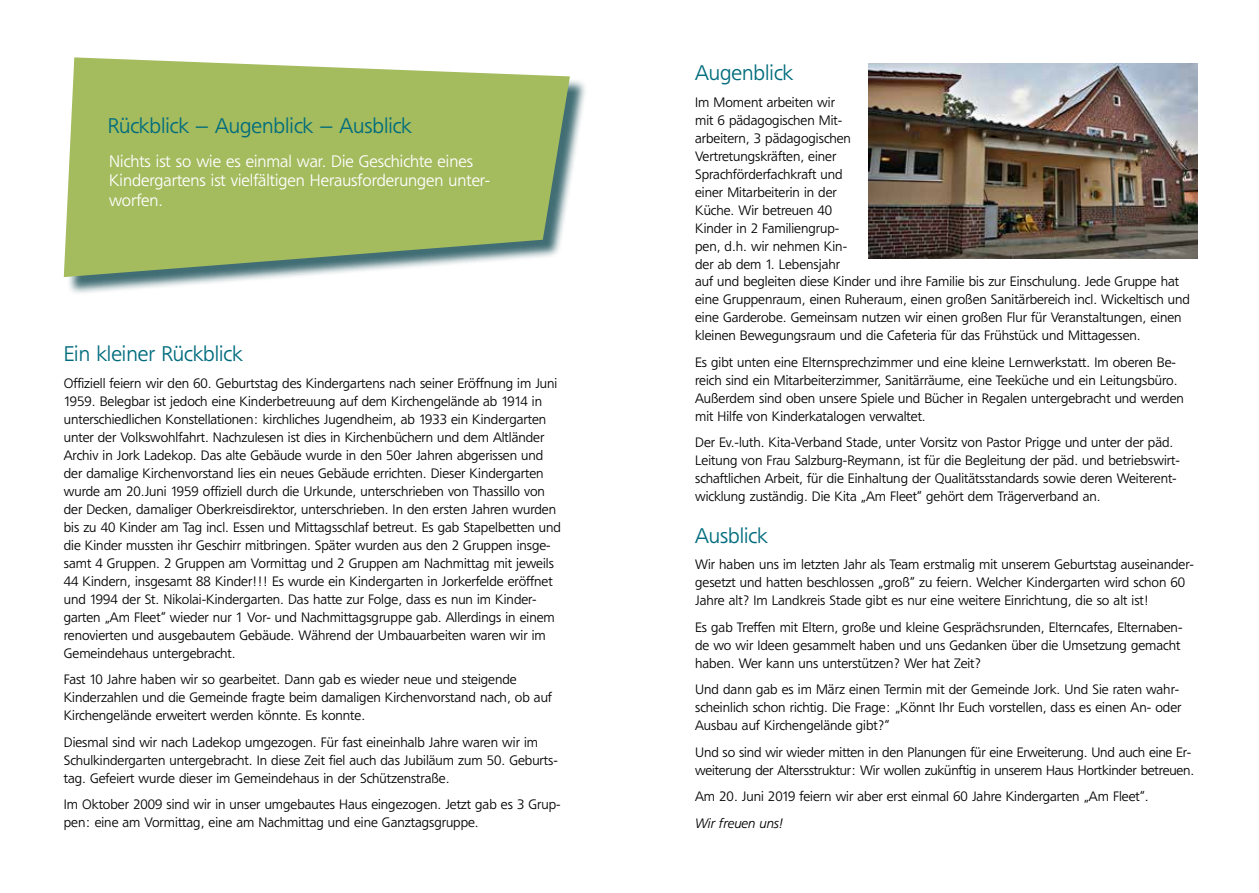
<style>
.page{position:relative;width:1259px;height:893px;background:#fff}
.page>*{position:absolute;margin:0;border:0;box-sizing:border-box;transform-origin:0 0}
.t1{font:300 21px "Freeborn SB";color:#006c7d}
.t2{font:300 16.5px/19.5px "Freeborn SB";color:#fff}
.t3{font:300 13.5px/18px "Freeborn SB";color:#000}
.t4{font:italic 300 13.5px "Freeborn SB";color:#000}
</style>
<div class="page">
<img style="left:868px;top:64px;width:329px;height:194px">
<div style="left:67px;top:60px;width:521px;height:236px;background:#003c45;opacity:.75"></div>
<svg style="left:64px;top:57px;width:506px;height:220px;background:#a8bd70"></svg>
<h1 class="t1" style="left:108px;top:114px;width:305px">Rückblick – Augenblick – Ausblick</h1>
<p class="t2" style="left:109px;top:151px;width:383px">Nichts ist so wie es einmal war. Die Geschichte eines<br>Kindergartens ist vielfältigen Herausforderungen unter&shy;worfen.</p>
<h1 class="t1" style="left:64px;top:342px;width:180px">Ein kleiner Rückblick</h1>
<p class="t3" style="left:64px;top:374px;width:499px">Offiziell feiern wir den 60. Geburtstag des Kindergartens nach seiner Eröffnung im Juni 1959. Belegbar ist jedoch eine Kinderbetreuung auf dem Kirchengelände ab 1914 in unterschiedlichen Konstellationen: kirchliches Jugendheim, ab 1933 ein Kindergarten unter der Volkswohlfahrt. Nachzulesen ist dies in Kirchenbüchern und dem Altländer Archiv in Jork Ladekop. Das alte Gebäude wurde in den 50er Jahren abgerissen und der damalige Kirchenvorstand lies ein neues Gebäude errichten. Dieser Kindergarten wurde am 20.Juni 1959 offiziell durch die Urkunde, unterschrieben von Thassillo von der Decken, damaliger Oberkreisdirektor, unterschrieben. In den ersten Jahren wurden bis zu 40 Kinder am Tag incl. Essen und Mittagsschlaf betreut. Es gab Stapelbetten und die Kinder mussten ihr Geschirr mitbringen. Später wurden aus den 2 Gruppen insge&shy;samt 4 Gruppen. 2 Gruppen am Vormittag und 2 Gruppen am Nachmittag mit jeweils 44 Kindern, insgesamt 88 Kinder!!! Es wurde ein Kindergarten in Jorkerfelde eröffnet und 1994 der St. Nikolai-Kindergarten. Das hatte zur Folge, dass es nun im Kinder&shy;garten „Am Fleet“ wieder nur 1 Vor- und Nachmittagsgruppe gab. Allerdings in einem renovierten und ausgebautem Gebäude. Während der Umbauarbeiten waren wir im Gemeindehaus untergebracht.</p>
<p class="t3" style="left:64px;top:670px;width:489px">Fast 10 Jahre haben wir so gearbeitet. Dann gab es wieder neue und steigende<br>Kinderzahlen und die Gemeinde fragte beim damaligen Kirchenvorstand nach, ob auf<br>Kirchengelände erweitert werden könnte. Es konnte.</p>
<p class="t3" style="left:64px;top:733px;width:495px">Diesmal sind wir nach Ladekop umgezogen. Für fast eineinhalb Jahre waren wir im<br>Schulkindergarten untergebracht. In diese Zeit fiel auch das Jubiläum zum 50. Geburts&shy;tag. Gefeiert wurde dieser im Gemeindehaus in der Schützenstraße.</p>
<p class="t3" style="left:64px;top:795px;width:498px">Im Oktober 2009 sind wir in unser umgebautes Haus eingezogen. Jetzt gab es 3 Grup&shy;pen: eine am Vormittag, eine am Nachmittag und eine Ganztagsgruppe.</p>
<h1 class="t1" style="left:695px;top:61px;width:99px">Augenblick</h1>
<p class="t3" style="left:695px;top:93px;width:496px">Im Moment arbeiten wir<br>mit 6 pädagogischen Mit-<br>arbeitern, 3 pädagogischen<br>Vertretungskräften, einer<br>Sprachförderfachkraft und<br>einer Mitarbeiterin in der<br>Küche. Wir betreuen 40<br>Kinder in 2 Familiengrup-<br>pen, d.h. wir nehmen Kin-<br>der ab dem 1. Lebensjahr<br>auf und begleiten diese Kinder und ihre Familie bis zur Einschulung. Jede Gruppe hat eine Gruppenraum, einen Ruheraum, einen großen Sanitärbereich incl. Wickeltisch und eine Garderobe. Gemeinsam nutzen wir einen großen Flur für Veranstaltungen, einen kleinen Bewegungsraum und die Cafeteria für das Frühstück und Mittagessen.</p>
<p class="t3" style="left:695px;top:353px;width:490px">Es gibt unten eine Elternsprechzimmer und eine kleine Lernwerkstatt. Im oberen Be&shy;reich sind ein Mitarbeiterzimmer, Sanitärräume, eine Teeküche und ein Leitungsbüro.<br>Außerdem sind oben unsere Spiele und Bücher in Regalen untergebracht und werden mit Hilfe von Kinderkatalogen verwaltet.</p>
<p class="t3" style="left:695px;top:434px;width:486px">Der Ev.-luth. Kita-Verband Stade, unter Vorsitz von Pastor Prigge und unter der päd.<br>Leitung von Frau Salzburg-Reymann, ist für die Begleitung der päd. und betriebswirt&shy;schaftlichen Arbeit, für die Einhaltung der Qualitätsstandards sowie deren Weiterent&shy;wicklung zuständig. Die Kita „Am Fleet“ gehört dem Trägerverband an.</p>
<h1 class="t1" style="left:695px;top:523px;width:74px">Ausblick</h1>
<p class="t3" style="left:695px;top:555px;width:500px">Wir haben uns im letzten Jahr als Team erstmalig mit unserem Geburtstag auseinander&shy;gesetzt und hatten beschlossen „groß“ zu feiern. Welcher Kindergarten wird schon 60<br>Jahre alt? Im Landkreis Stade gibt es nur eine weitere Einrichtung, die so alt ist!</p>
<p class="t3" style="left:695px;top:618px;width:489px">Es gab Treffen mit Eltern, große und kleine Gesprächsrunden, Elterncafes, Elternaben&shy;de wo wir Ideen gesammelt haben und uns Gedanken über die Umsetzung gemacht haben. Wer kann uns unterstützen? Wer hat Zeit?</p>
<p class="t3" style="left:695px;top:680px;width:488px">Und dann gab es im März einen Termin mit der Gemeinde Jork. Und Sie raten wahr&shy;scheinlich schon richtig. Die Frage: „Könnt Ihr Euch vorstellen, dass es einen An- oder<br>Ausbau auf Kirchengelände gibt?“</p>
<p class="t3" style="left:695px;top:743px;width:500px">Und so sind wir wieder mitten in den Planungen für eine Erweiterung. Und auch eine Er&shy;weiterung der Altersstruktur: Wir wollen zukünftig in unserem Haus Hortkinder betreuen.</p>
<p class="t3" style="left:695px;top:787px;width:455px">Am 20. Juni 2019 feiern wir aber erst einmal 60 Jahre Kindergarten „Am Fleet“.</p>
<p class="t4" style="left:695px;top:815px;width:89px">Wir freuen uns!</p>
</div>
